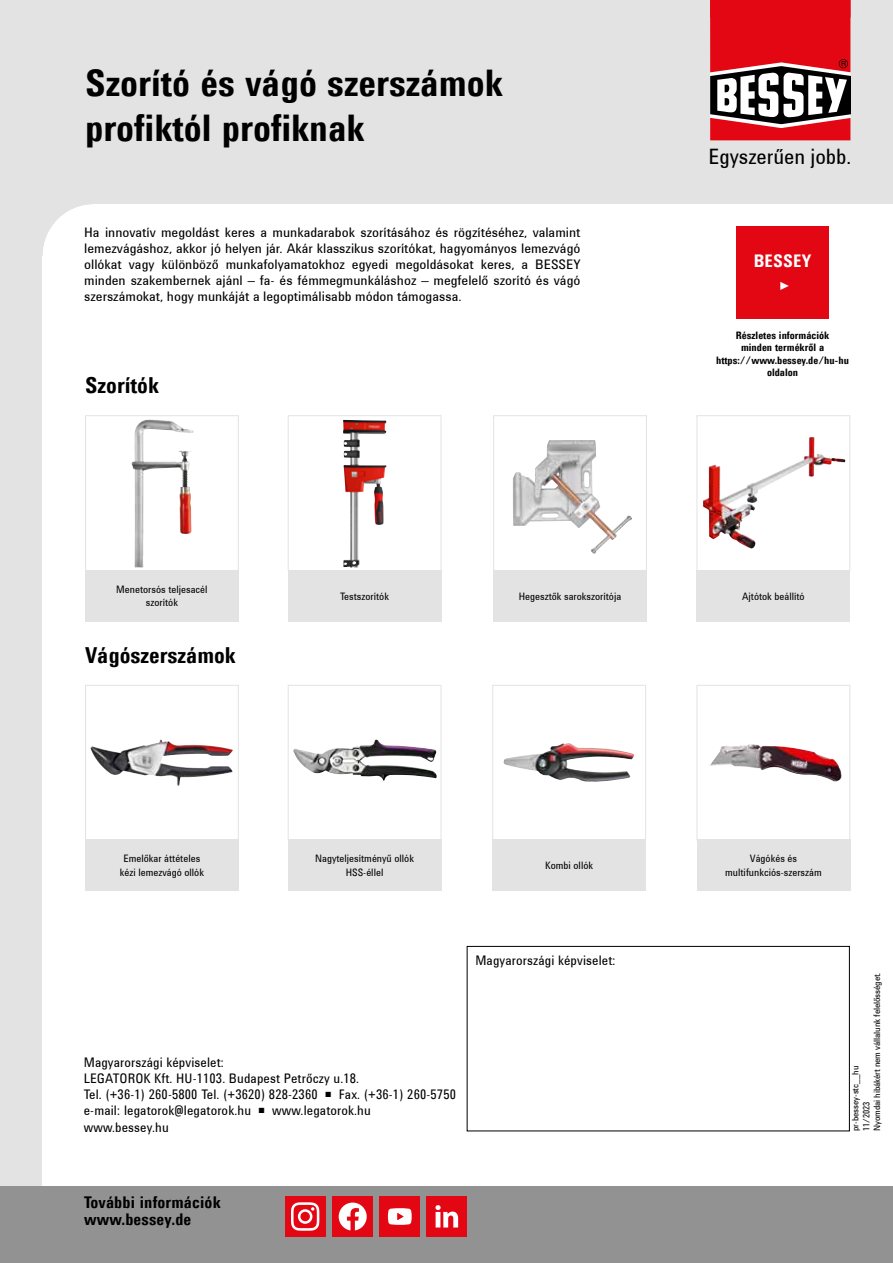
<style>
.page{position:relative;width:893px;height:1263px;background:#e3e3e3}
.page>*{position:absolute;margin:0;border:0;box-sizing:border-box;transform-origin:0 0}
.t1{font:700 37.5px/45px "Utah WGL Cond";color:#000}
.t2{font:700 22.5px "Utah WGL Cond";color:#000}
.t3{font:21.75px "Utah WGL Cond";color:#000}
.t4{font:700 17.7px "Utah WGL Cond";letter-spacing:.01em;color:#fff}
.t5{font:700 16.5px/16.5px "Utah WGL Cond";letter-spacing:.01em;color:#000}
.t6{font:13.5px/16.2px "Utah WGL Cond";letter-spacing:.01em;color:#000;text-align:justify;scale:1.06 1}
.t7{font:13.5px/16.2px "Utah WGL Cond";letter-spacing:.01em;color:#000}
.t8{font:700 11.85px "Utah WGL Cond";color:#fff}
.t9{font:10.5px/13.8px "Utah WGL Cond";color:#000;text-align:center}
.t10{font:700 10.5px/12.6px "Utah WGL Cond";color:#000;text-align:center}
.t11{font:9px/10.8px "Utah WGL Cond";letter-spacing:-.01em;color:#000}
</style>
<div class="page">
<div style="left:43px;top:204px;width:850px;height:1059px;background:#fff"></div>
<svg style="left:710px;top:0;width:141px;height:141px;background:#bf3b43"></svg>
<div style="left:0;top:1186px;width:893px;height:77px;background:#929292"></div>
<div style="left:467px;top:946px;width:383px;height:185px;background:#fff;border:1px solid #000"></div>
<svg style="left:43px;top:204px;width:47px;height:43px"></svg>
<div style="left:85px;top:415px;width:154px;height:156px;background:#fff;border:1px solid #e3e3e3"></div>
<img style="left:132px;top:420px;width:59px;height:147px">
<div style="left:85px;top:685px;width:154px;height:155px;background:#fff;border:1px solid #e3e3e3"></div>
<img style="left:90px;top:739px;width:143px;height:47px">
<div style="left:493px;top:415px;width:154px;height:156px;background:#fff;border:1px solid #e3e3e3"></div>
<div style="left:492px;top:685px;width:154px;height:155px;background:#fff;border:1px solid #e3e3e3"></div>
<img style="left:503px;top:743px;width:131px;height:39px">
<div style="left:697px;top:415px;width:153px;height:156px;background:#fff;border:1px solid #e3e3e3"></div>
<img style="left:703px;top:437px;width:107px;height:111px">
<div style="left:697px;top:685px;width:153px;height:155px;background:#fff;border:1px solid #e3e3e3"></div>
<img style="left:710px;top:744px;width:132px;height:38px">
<div style="left:288px;top:415px;width:153px;height:156px;background:#fff;border:1px solid #e3e3e3"></div>
<img style="left:343px;top:420px;width:41px;height:148px">
<div style="left:288px;top:685px;width:153px;height:155px;background:#fff;border:1px solid #e3e3e3"></div>
<img style="left:293px;top:740px;width:144px;height:41px">
<img style="left:513px;top:440px;width:92px;height:93px">
<div style="left:285px;top:1196px;width:40px;height:40px;background:#e30613"></div>
<svg style="left:291px;top:1202px;width:28px;height:29px"></svg>
<div style="left:333px;top:1196px;width:40px;height:40px;background:#e30613"></div>
<svg style="left:339px;top:1202px;width:28px;height:28px"></svg>
<div style="left:427px;top:1196px;width:40px;height:40px;background:#e30613"></div>
<svg style="left:435px;top:1205px;width:23px;height:22px"></svg>
<div style="left:85px;top:570px;width:154px;height:51px;background:#e3e3e3"></div>
<div style="left:288px;top:570px;width:153px;height:51px;background:#e3e3e3"></div>
<div style="left:493px;top:570px;width:154px;height:51px;background:#e3e3e3"></div>
<div style="left:696px;top:570px;width:154px;height:51px;background:#e3e3e3"></div>
<div style="left:85px;top:840px;width:154px;height:51px;background:#e3e3e3"></div>
<div style="left:492px;top:840px;width:154px;height:51px;background:#e3e3e3"></div>
<div style="left:697px;top:840px;width:153px;height:51px;background:#e3e3e3"></div>
<div style="left:288px;top:840px;width:153px;height:51px;background:#e3e3e3"></div>
<div style="left:380px;top:1196px;width:40px;height:40px;background:#e30613"></div>
<svg style="left:388px;top:1208px;width:24px;height:17px"></svg>
<div style="left:737px;top:226px;width:92px;height:92px;background:#e30613"></div>
<h1 class="t1" style="left:85px;top:60px;width:419px">Szorító és vágó szerszámok profiktól profiknak</h1>
<p class="t6" style="left:84px;top:223px;width:470px">Ha innovatív megoldást keres a munkadarabok szorításához és rögzítéséhez, valamint lemezvágáshoz, akkor jó helyen jár. Akár klasszikus szorítókat, hagyományos lemezvágó ollókat vagy különböző munkafolyamatokhoz egyedi megoldásokat keres, a BESSEY minden szakembernek ajánl – fa- és fémmegmunkáláshoz – megfelelő szorító és vágó szerszámokat, hogy munkáját a legoptimálisabb módon támogassa.</p>
<h2 class="t2" style="left:85px;top:368px;width:75px">Szorítók</h2>
<h3 class="t3" style="left:709px;top:140px;width:144px">Egyszerűen jobb.</h3>
<h3 class="t4" style="left:754px;top:248px;width:59px">BESSEY</h3>
<p class="t8" style="left:779px;top:277px;width:13px">►</p>
<p class="t10" style="left:716px;top:328px;width:134px">Részletes információk<br>minden termékről a https://www.bessey.de/hu-hu oldalon</p>
<p class="t9" style="left:116px;top:582px;width:93px">Menetorsós teljesacél szorítók</p>
<p class="t9" style="left:340px;top:589px;width:50px">Testszorítók</p>
<p class="t9" style="left:519px;top:589px;width:104px">Hegesztők sarokszorítója</p>
<p class="t9" style="left:742px;top:589px;width:64px">Ajtótok beállító</p>
<h2 class="t2" style="left:85px;top:638px;width:152px">Vágószerszámok</h2>
<p class="t9" style="left:120px;top:851px;width:86px">Emelőkar áttételes kézi lemezvágó ollók</p>
<p class="t9" style="left:545px;top:858px;width:49px">Kombi ollók</p>
<p class="t9" style="left:725px;top:851px;width:98px">Vágókés és multifunkciós-szerszám</p>
<p class="t9" style="left:315px;top:851px;width:100px">Nagyteljesítményű ollók<br>HSS-éllel</p>
<p class="t7" style="left:475px;top:951px;width:142px">Magyarországi képviselet:</p>
<p class="t7" style="left:84px;top:1053px;width:277px">Magyarországi képviselet:<br>LEGATOROK Kft. HU-1103. Budapest Petrőczy u.18.<br>Tel. (+36-1) 260-5800 Tel. (+3620) 828-2360</p>
<p class="t7" style="left:84px;top:1070px;width:296px;text-indent:177px">Mühlwiesenstraße 40<br>74321 Bietigheim-Bissingen, Germany<br>Fon +49 7142 401-0</p>
<p class="t7" style="left:84px;top:1070px;width:158px">BESSEY Tool GmbH &amp; Co. KG</p>
<p class="t7" style="left:339px;top:1086px;width:119px">Fax. (+36-1) 260-5750</p>
<p class="t7" style="left:84px;top:1102px;width:169px">e-mail: legatorok@legatorok.hu</p>
<p class="t7" style="left:272px;top:1102px;width:100px">www.legatorok.hu</p>
<p class="t7" style="left:84px;top:1118px;width:86px">www.bessey.hu</p>
<p class="t7" style="left:84px;top:1102px;width:245px;text-indent:126px">Fax +49 7142 401-452<br>E-Mail: tool-info@bessey.de</p>
<p class="t5" style="left:84px;top:1193px;width:138px">További információk www.bessey.de</p>
<p class="t11" style="left:850px;top:1131px;width:160px;rotate:-90deg">pr-bessey-stc__hu<br>11/2023<br>Nyomdai hibákért nem vállalunk felelősséget.</p>
</div>
